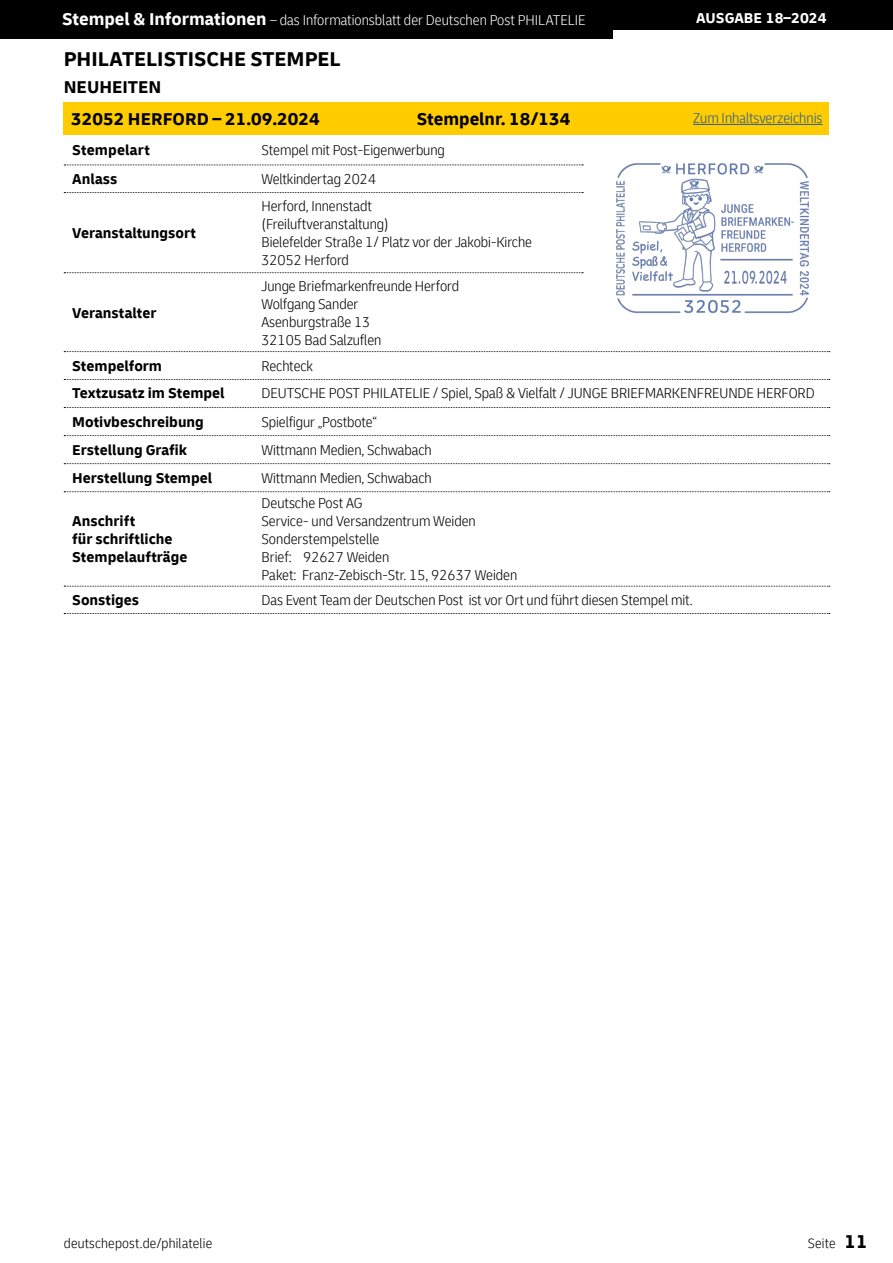
<style>
.page{position:relative;width:893px;height:1263px;background:#fff}
.page>*{position:absolute;margin:0;border:0;box-sizing:border-box;transform-origin:0 0}
.t1{font:700 21px "Delivery";color:#000}
.t2{font:700 18px/32px "Delivery";color:#000}
.t3{font:300 condensed 15px/18px "Delivery";letter-spacing:-.005em;color:#000}
.t4{font:700 15px/28px "Delivery";color:#000}
.t5{font:300 condensed 15px "Delivery";color:#fff}
.t6{font:300 condensed 15px "Delivery";color:#275b9b}
.t7{font:700 15px "Delivery";color:#fff}
.t8{font:300 condensed 14.25px "Delivery";letter-spacing:.015em;color:#000}
.s1{font-weight:700;font-stretch:normal;font-size:18px}
.s2{font-weight:700;font-stretch:normal;font-size:19.5px}
</style>
<div class="page">
<div style="left:0;top:0;width:893px;height:30px;background:#000"></div>
<div style="left:0;top:0;width:612px;height:38px;background:#000"></div>
<div style="left:64px;top:102px;width:765px;height:32px;background:#fc0"></div>
<svg style="left:64px;top:165px;width:519px;height:1px"></svg>
<svg style="left:64px;top:192px;width:519px;height:1px"></svg>
<svg style="left:64px;top:272px;width:519px;height:1px"></svg>
<svg style="left:64px;top:351px;width:766px;height:1px"></svg>
<svg style="left:64px;top:379px;width:766px;height:1px"></svg>
<svg style="left:64px;top:407px;width:766px;height:1px"></svg>
<svg style="left:64px;top:435px;width:766px;height:1px"></svg>
<svg style="left:64px;top:463px;width:766px;height:1px"></svg>
<svg style="left:64px;top:491px;width:766px;height:1px"></svg>
<svg style="left:64px;top:586px;width:766px;height:1px"></svg>
<img style="left:616px;top:163px;width:193px;height:151px">
<svg style="left:64px;top:613px;width:766px;height:1px"></svg>
<hr style="left:693px;top:124px;width:129px;height:1px;background:#275b9b">
<p class="t5" style="left:62px;top:12px;width:525px"><span class="s1">Stempel &amp; Informationen</span> – das Informationsblatt der Deutschen Post PHILATELIE</p>
<p class="t7" style="left:696px;top:9px;width:132px">AUSGABE 18–2024</p>
<h1 class="t1" style="left:64px;top:46px;width:278px">PHILATELISTISCHE STEMPEL</h1>
<p class="t2" style="left:71px;top:71px;width:250px;text-indent:-7px">NEUHEITEN<br>32052 HERFORD – 21.09.2024</p>
<p class="t6" style="left:693px;top:109px;width:131px">Zum Inhaltsverzeichnis</p>
<p class="t2" style="left:417px;top:103px;width:155px">Stempelnr. 18/134</p>
<p class="t4" style="left:72px;top:136px;width:79px;line-height:29px">Stempelart<br>Anlass</p>
<p class="t4" style="left:72px;top:219px;width:125px">Veranstaltungsort</p>
<p class="t4" style="left:72px;top:299px;width:86px">Veranstalter</p>
<p class="t4" style="left:72px;top:352px;width:154px">Stempelform<br>Textzusatz im Stempel<br>Motivbeschreibung<br>Erstellung Grafik<br>Herstellung Stempel</p>
<p class="t4" style="left:72px;top:512px;width:117px;line-height:18px">Anschrift<br>für schriftliche<br>Stempelaufträge</p>
<p class="t3" style="left:261px;top:136px;width:185px;line-height:29px">Stempel mit Post-Eigenwerbung<br>Weltkindertag 2024</p>
<p class="t3" style="left:261px;top:197px;width:272px">Herford, Innenstadt<br>(Freiluftveranstaltung)<br>Bielefelder Straße 1/ Platz vor der Jakobi-Kirche<br>32052 Herford</p>
<p class="t3" style="left:261px;top:277px;width:199px">Junge Briefmarkenfreunde Herford<br>Wolfgang Sander<br>Asenburgstraße 13<br>32105 Bad Salzuflen</p>
<p class="t3" style="left:261px;top:352px;width:555px;line-height:28px">Rechteck<br>DEUTSCHE POST PHILATELIE / Spiel, Spaß &amp; Vielfalt / JUNGE BRIEFMARKENFREUNDE HERFORD Spielfigur „Postbote“<br>Wittmann Medien, Schwabach<br>Wittmann Medien, Schwabach</p>
<p class="t3" style="left:261px;top:494px;width:257px">Deutsche Post AG<br>Service- und Versandzentrum Weiden<br>Sonderstempelstelle<br>Brief: 92627 Weiden<br>Paket: Franz-Zebisch-Str. 15, 92637 Weiden</p>
<p class="t4" style="left:72px;top:586px;width:68px">Sonstiges</p>
<p class="t3" style="left:261px;top:591px;width:433px">Das Event Team der Deutschen Post ist vor Ort und führt diesen Stempel mit.</p>
<p class="t8" style="left:64px;top:1235px;width:150px">deutschepost.de/philatelie</p>
<p class="t8" style="left:808px;top:1235px;width:61px">Seite <span class="s2">11</span></p>
</div>
